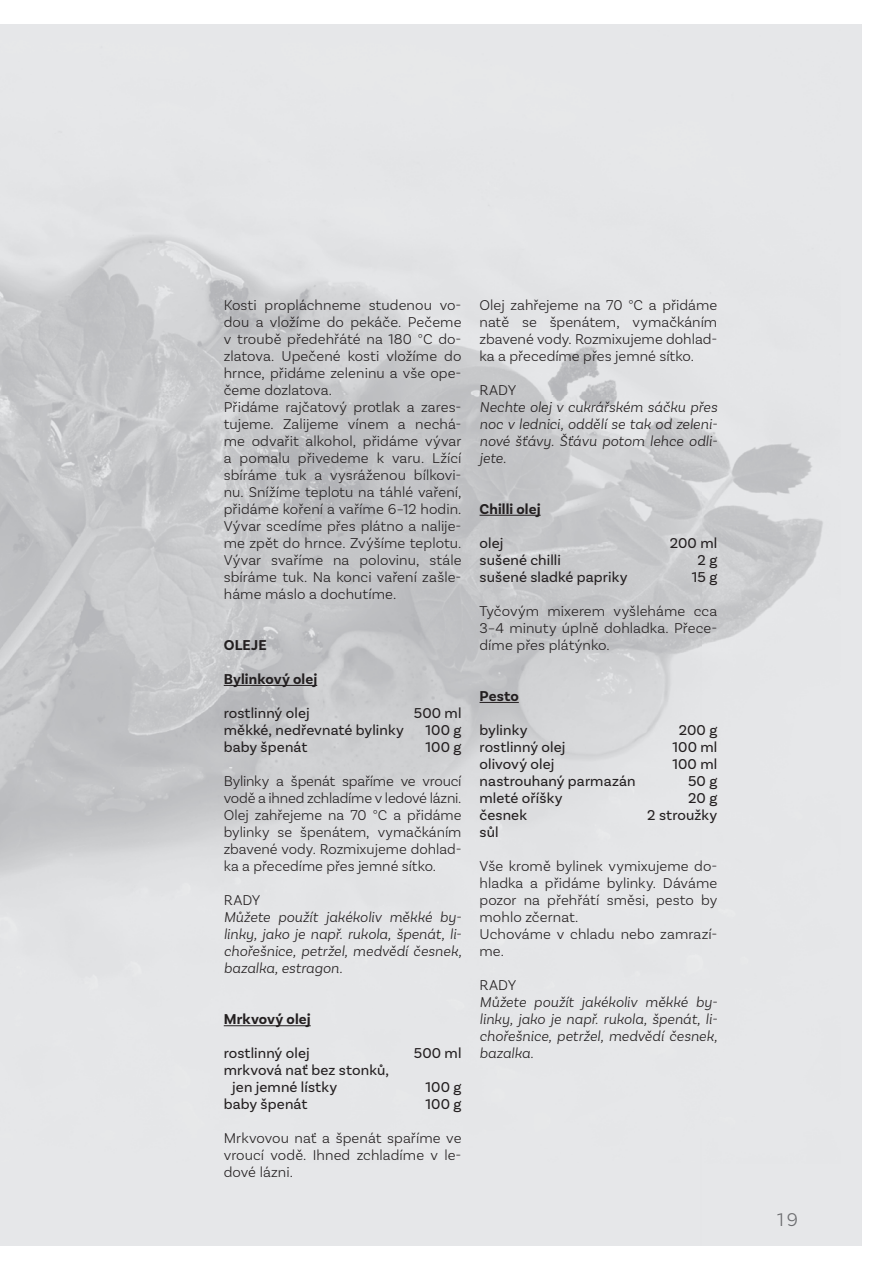
<style>
.page{position:relative;width:873px;height:1270px;background:#fff}
.page>*{position:absolute;margin:0;border:0;box-sizing:border-box;transform-origin:0 0}
.t1{font:300 19.5px "Basic Sans";color:#6c6d70}
.t2{font:300 15px/17px "Basic Sans";letter-spacing:.005em;color:#231f20;text-align:justify}
.t3{font:italic 300 15px/17px "Basic Sans";letter-spacing:.005em;color:#231f20;text-align:justify}
.t4{font:15px/17px "Basic Sans";letter-spacing:.005em;color:#231f20}
.t5{font:700 15px "Basic Sans";letter-spacing:.01em;color:#231f20}
</style>
<div class="page">
<img style="left:0;top:25px;width:861px;height:1220px">
<hr style="left:224px;top:685px;width:93px;height:1px;background:#231f20">
<hr style="left:224px;top:1025px;width:87px;height:1px;background:#231f20">
<hr style="left:479px;top:515px;width:61px;height:1px;background:#231f20">
<hr style="left:479px;top:702px;width:39px;height:1px;background:#231f20">
<p class="t2" style="left:224px;top:296px;width:239px;text-align:left">Kosti propláchneme studenou vo&shy;dou a vložíme do pekáče. Pečeme v troubě předehřáté na 180 °C do&shy;zlatova. Upečené kosti vložíme do hrnce, přidáme zeleninu a vše ope&shy;čeme dozlatova.<br>Přidáme rajčatový protlak a zares&shy;tujeme. Zalijeme vínem a nechá&shy;me odvařit alkohol, přidáme vývar a pomalu přivedeme k varu. Lžící sbíráme tuk a vysráženou bílkovi&shy;nu. Snížíme teplotu na táhlé vaření, přidáme koření a vaříme 6–12 hodin.<br>Vývar scedíme přes plátno a nalije&shy;me zpět do hrnce. Zvýšíme teplotu.<br>Vývar svaříme na polovinu, stále sbíráme tuk. Na konci vaření zašle&shy;háme máslo a dochutíme.</p>
<p class="t5" style="left:224px;top:636px;width:44px">OLEJE</p>
<p class="t5" style="left:224px;top:670px;width:96px">Bylinkový olej</p>
<p class="t4" style="left:224px;top:704px;width:87px">rostlinný olej</p>
<p class="t4" style="left:414px;top:704px;width:49px">500 ml</p>
<p class="t4" style="left:224px;top:721px;width:181px">měkké, nedřevnaté bylinky</p>
<p class="t4" style="left:425px;top:721px;width:37px">100 g</p>
<p class="t4" style="left:224px;top:738px;width:85px">baby špenát</p>
<p class="t4" style="left:425px;top:738px;width:37px">100 g</p>
<p class="t2" style="left:224px;top:772px;width:239px">Bylinky a špenát spaříme ve vroucí vodě a ihned zchladíme v ledové lázni.<br>Olej zahřejeme na 70 °C a přidáme bylinky se špenátem, vymačkáním zbavené vody. Rozmixujeme dohlad&shy;ka a přecedíme přes jemné sítko.</p>
<p class="t2" style="left:224px;top:891px;width:38px">RADY</p>
<p class="t3" style="left:224px;top:908px;width:239px">Můžete použít jakékoliv měkké by&shy;linky, jako je např. rukola, špenát, li&shy;chořešnice, petržel, medvědí česnek, bazalka, estragon.</p>
<p class="t5" style="left:224px;top:1010px;width:90px">Mrkvový olej</p>
<p class="t4" style="left:224px;top:1044px;width:87px">rostlinný olej</p>
<p class="t4" style="left:414px;top:1044px;width:49px">500 ml</p>
<p class="t4" style="left:232px;top:1061px;width:158px;text-indent:-9px">mrkvová nať bez stonků, jen jemné lístky</p>
<p class="t4" style="left:425px;top:1078px;width:37px">100 g</p>
<p class="t4" style="left:224px;top:1095px;width:85px">baby špenát</p>
<p class="t4" style="left:425px;top:1095px;width:37px">100 g</p>
<p class="t2" style="left:224px;top:1129px;width:239px">Mrkvovou nať a špenát spaříme ve vroucí vodě. Ihned zchladíme v le&shy;dové lázni.</p>
<p class="t2" style="left:479px;top:296px;width:239px">Olej zahřejeme na 70 °C a přidáme natě se špenátem, vymačkáním zbavené vody. Rozmixujeme dohlad&shy;ka a přecedíme přes jemné sítko.</p>
<p class="t2" style="left:479px;top:381px;width:38px">RADY</p>
<p class="t3" style="left:479px;top:398px;width:239px">Nechte olej v cukrářském sáčku přes noc v lednici, oddělí se tak od zeleni&shy;nové šťávy. Šťávu potom lehce odli&shy;jete.</p>
<p class="t5" style="left:479px;top:499px;width:64px">Chilli olej</p>
<p class="t4" style="left:479px;top:534px;width:25px">olej</p>
<p class="t4" style="left:669px;top:534px;width:49px">200 ml</p>
<p class="t4" style="left:479px;top:551px;width:83px">sušené chilli</p>
<p class="t4" style="left:697px;top:551px;width:21px">2 g</p>
<p class="t4" style="left:479px;top:568px;width:149px">sušené sladké papriky</p>
<p class="t4" style="left:691px;top:568px;width:27px">15 g</p>
<p class="t2" style="left:479px;top:602px;width:239px">Tyčovým mixerem vyšleháme cca 3–4 minuty úplně dohladka. Přece&shy;díme přes plátýnko.</p>
<p class="t5" style="left:479px;top:687px;width:41px">Pesto</p>
<p class="t4" style="left:479px;top:721px;width:49px">bylinky</p>
<p class="t4" style="left:678px;top:721px;width:40px">200 g</p>
<p class="t4" style="left:479px;top:738px;width:87px">rostlinný olej</p>
<p class="t4" style="left:672px;top:738px;width:46px">100 ml</p>
<p class="t4" style="left:479px;top:755px;width:76px">olivový olej</p>
<p class="t4" style="left:672px;top:755px;width:46px">100 ml</p>
<p class="t4" style="left:479px;top:772px;width:157px">nastrouhaný parmazán</p>
<p class="t4" style="left:688px;top:772px;width:31px">50 g</p>
<p class="t4" style="left:479px;top:789px;width:84px">mleté oříšky</p>
<p class="t4" style="left:688px;top:789px;width:30px">20 g</p>
<p class="t4" style="left:479px;top:806px;width:49px">česnek</p>
<p class="t4" style="left:647px;top:806px;width:72px">2 stroužky</p>
<p class="t4" style="left:479px;top:823px;width:21px">sůl</p>
<p class="t2" style="left:479px;top:857px;width:239px;text-align:left">Vše kromě bylinek vymixujeme do&shy;hladka a přidáme bylinky. Dáváme pozor na přehřátí směsi, pesto by mohlo zčernat.<br>Uchováme v chladu nebo zamrazí&shy;me.</p>
<p class="t2" style="left:479px;top:976px;width:38px">RADY</p>
<p class="t3" style="left:479px;top:993px;width:239px">Můžete použít jakékoliv měkké by&shy;linky, jako je např. rukola, špenát, li&shy;chořešnice, petržel, medvědí česnek, bazalka.</p>
<h1 class="t1" style="left:777px;top:1207px;width:22px">19</h1>
</div>
